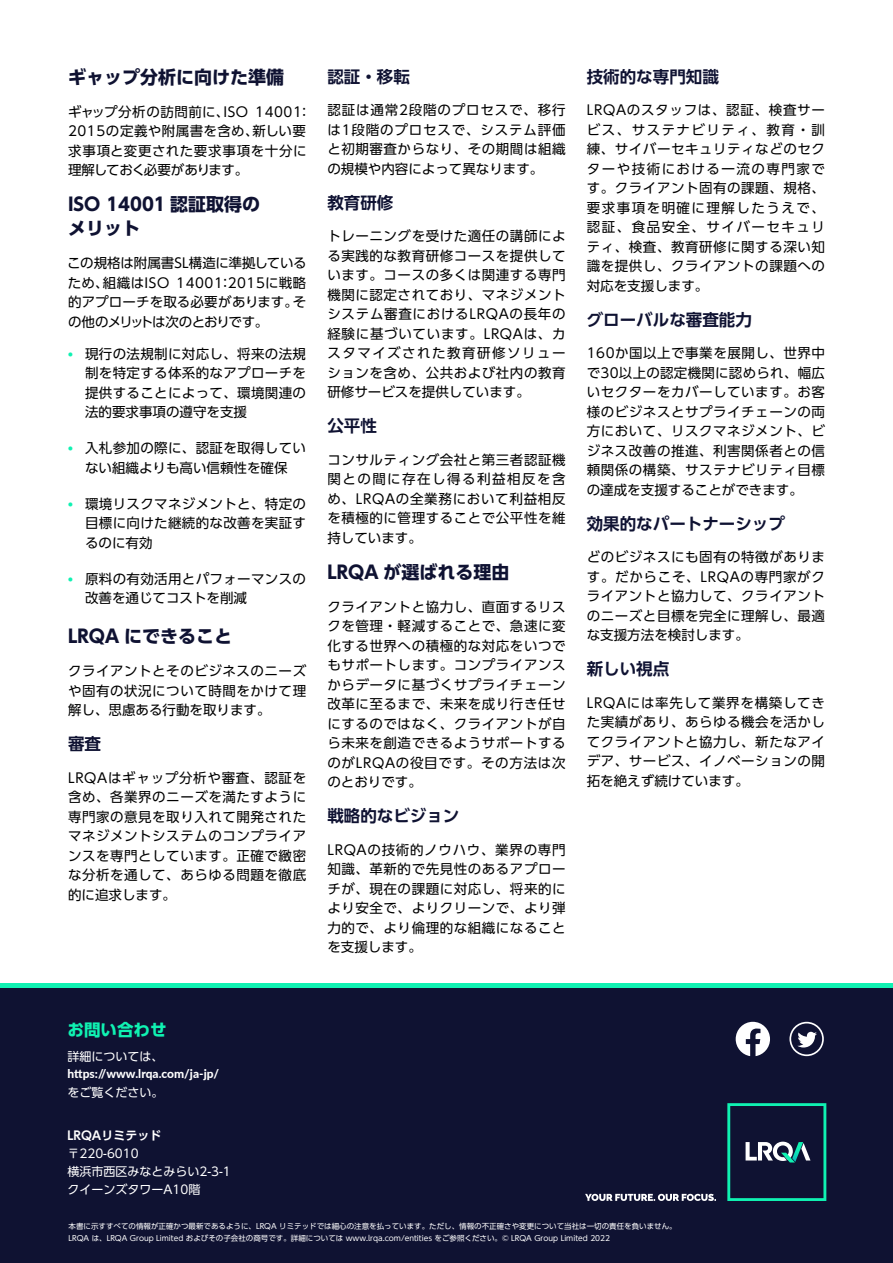
<style>
.page{position:relative;width:893px;height:1263px;background:#fff}
.page>*{position:absolute;margin:0;border:0;box-sizing:border-box;transform-origin:0 0}
.t1{font:700 18px/24px "UD Shin Go Pro";color:#0f1232}
.t2{font:700 16.5px "UD Shin Go Pro De";color:#0f1232}
.t3{font:700 16.5px "UD Shin Go Pro";color:#0ff2b2}
.t4{font:13.5px/19.5px "UD Shin Go Pro";letter-spacing:.04em;color:#000;text-align:justify}
.t5{font:13.5px/19.5px "UD Shin Go Pro";color:#000;text-align:center}
.t6{font:12px/18px "UD Shin Go Pro";color:#fff}
.t7{font:800 12px "Lato";color:#fff}
.t8{font:700 12px "UD Shin Go Pro De";color:#fff}
.t9{font:7.5px/12px "UD Shin Go Pro";color:#fff}
.s1{font-family:"Fira Sans";font-weight:800;color:#0ff2b2}
</style>
<div class="page">
<div style="left:0;top:988px;width:893px;height:275px;background:#0f1232"></div>
<div style="left:0;top:983px;width:893px;height:5px;background:#0ff2b2"></div>
<svg style="left:585px;top:1194px;width:131px;height:7px"></svg>
<svg style="left:727px;top:1103px;width:99px;height:98px"></svg>
<svg style="left:789px;top:1022px;width:35px;height:34px"></svg>
<svg style="left:736px;top:1022px;width:34px;height:34px"></svg>
<h1 class="t1" style="left:68px;top:65px;width:218px">ギャップ分析に向けた準備</h1>
<p class="t4" style="left:68px;top:101px;width:245px;text-align:left">ギャップ分析の訪問前に、ISO 14001：<br>2015の定義や附属書を含め、新しい要求事項と変更された要求事項を十分に理解しておく必要があります。</p>
<h1 class="t1" style="left:68px;top:192px;width:194px">ISO 14001 認証取得のメリット</h1>
<p class="t4" style="left:67px;top:253px;width:241px">この規格は附属書SL構造に準拠しているため、組織はISO 14001：2015に戦略的アプローチを取る必要があります。その他のメリットは次のとおりです。</p>
<p class="t4" style="left:85px;top:344px;width:223px;text-indent:-17px"><span class="s1">•</span> 現行の法規制に対応し、将来の法規制を特定する体系的なアプローチを提供することによって、環境関連の法的要求事項の遵守を支援</p>
<p class="t5" style="left:68px;top:438px;width:240px"><span class="s1">•</span> 入札参加の際に、認証を取得していない組織よりも高い信頼性を確保</p>
<p class="t4" style="left:85px;top:494px;width:223px;text-indent:-17px"><span class="s1">•</span> 環境リスクマネジメントと、特定の目標に向けた継続的な改善を実証するのに有効</p>
<p class="t4" style="left:85px;top:569px;width:223px;text-indent:-17px"><span class="s1">•</span> 原料の有効活用とパフォーマンスの改善を通じてコストを削減</p>
<h1 class="t1" style="left:68px;top:624px;width:165px">LRQA にできること</h1>
<p class="t4" style="left:68px;top:661px;width:240px">クライアントとそのビジネスのニーズや固有の状況について時間をかけて理解し、思慮ある行動を取ります。</p>
<p class="t2" style="left:68px;top:730px;width:34px">審査</p>
<p class="t4" style="left:68px;top:767px;width:240px">LRQAはギャップ分析や審査、認証を含め、各業界のニーズを満たすように専門家の意見を取り入れて開発されたマネジメントシステムのコンプライアンスを専門としています。正確で緻密な分析を通して、あらゆる問題を徹底的に追求します。</p>
<p class="t2" style="left:327px;top:63px;width:84px">認証・移転</p>
<p class="t4" style="left:327px;top:100px;width:240px">認証は通常2段階のプロセスで、移行は1段階のプロセスで、システム評価と初期審査からなり、その期間は組織の規模や内容によって異なります。</p>
<p class="t2" style="left:327px;top:189px;width:67px">教育研修</p>
<p class="t4" style="left:327px;top:226px;width:240px">トレーニングを受けた適任の講師による実践的な教育研修コースを提供しています。コースの多くは関連する専門機関に認定されており、マネジメントシステム審査におけるLRQAの長年の経験に基づいています。LRQAは、カスタマイズされた教育研修ソリューションを含め、公共および社内の教育研修サービスを提供しています。</p>
<p class="t2" style="left:327px;top:412px;width:51px">公平性</p>
<p class="t4" style="left:327px;top:449px;width:240px">コンサルティング会社と第三者認証機関との間に存在し得る利益相反を含め、LRQAの全業務において利益相反を積極的に管理することで公平性を維持しています。</p>
<h1 class="t1" style="left:327px;top:560px;width:183px">LRQA が選ばれる理由</h1>
<p class="t4" style="left:327px;top:596px;width:240px">クライアントと協力し、直面するリスクを管理・軽減することで、急速に変化する世界への積極的な対応をいつでもサポートします。コンプライアンスからデータに基づくサプライチェーン改革に至るまで、未来を成り行き任せにするのではなく、クライアントが自ら未来を創造できるようサポートするのがLRQAの役目です。その方法は次のとおりです。</p>
<p class="t2" style="left:327px;top:802px;width:133px">戦略的なビジョン</p>
<p class="t4" style="left:327px;top:839px;width:240px">LRQAの技術的ノウハウ、業界の専門知識、革新的で先見性のあるアプローチが、現在の課題に対応し、将来的により安全で、よりクリーンで、より弾力的で、より倫理的な組織になることを支援します。</p>
<p class="t2" style="left:587px;top:63px;width:133px">技術的な専門知識</p>
<p class="t4" style="left:587px;top:100px;width:240px">LRQAのスタッフは、認証、検査サービス、サステナビリティ、教育・訓練、サイバーセキュリティなどのセクターや技術における一流の専門家です。クライアント固有の課題、規格、要求事項を明確に理解したうえで、認証、食品安全、サイバーセキュリティ、検査、教育研修に関する深い知識を提供し、クライアントの課題への対応を支援します。</p>
<p class="t2" style="left:587px;top:306px;width:166px">グローバルな審査能力</p>
<p class="t4" style="left:587px;top:343px;width:240px">160か国以上で事業を展開し、世界中で30以上の認定機関に認められ、幅広いセクターをカバーしています。お客様のビジネスとサプライチェーンの両方において、リスクマネジメント、ビジネス改善の推進、利害関係者との信頼関係の構築、サステナビリティ目標の達成を支援することができます。</p>
<p class="t2" style="left:587px;top:510px;width:199px">効果的なパートナーシップ</p>
<p class="t4" style="left:587px;top:547px;width:240px">どのビジネスにも固有の特徴があります。だからこそ、LRQAの専門家がクライアントと協力して、クライアントのニーズと目標を完全に理解し、最適な支援方法を検討します。</p>
<p class="t2" style="left:587px;top:655px;width:84px">新しい視点</p>
<p class="t4" style="left:587px;top:692px;width:240px">LRQAには率先して業界を構築してきた実績があり、あらゆる機会を活かしてクライアントと協力し、新たなアイデア、サービス、イノベーションの開拓を絶えず続けています。</p>
<p class="t3" style="left:68px;top:1016px;width:100px">お問い合わせ</p>
<p class="t6" style="left:68px;top:1047px;width:97px">詳細については、</p>
<p class="t7" style="left:68px;top:1065px;width:153px">https://www.lrqa.com/ja-jp/</p>
<p class="t6" style="left:68px;top:1083px;width:97px">をご覧ください。</p>
<p class="t8" style="left:68px;top:1125px;width:95px">LRQAリミテッド</p>
<p class="t6" style="left:68px;top:1143px;width:165px">〒220-6010<br>横浜市西区みなとみらい2-3-1クイーンズタワーA10階</p>
<p class="t9" style="left:68px;top:1219px;width:610px">本書に示すすべての情報が正確かつ最新であるように、LRQA リミテッドでは細心の注意を払っています。ただし、情報の不正確さや変更について当社は一切の責任を負いません。<br>LRQA は、LRQA Group Limited およびその子会社の商号です。詳細については www.lrqa.com/entities をご参照ください。© LRQA Group Limited 2022</p>
</div>
